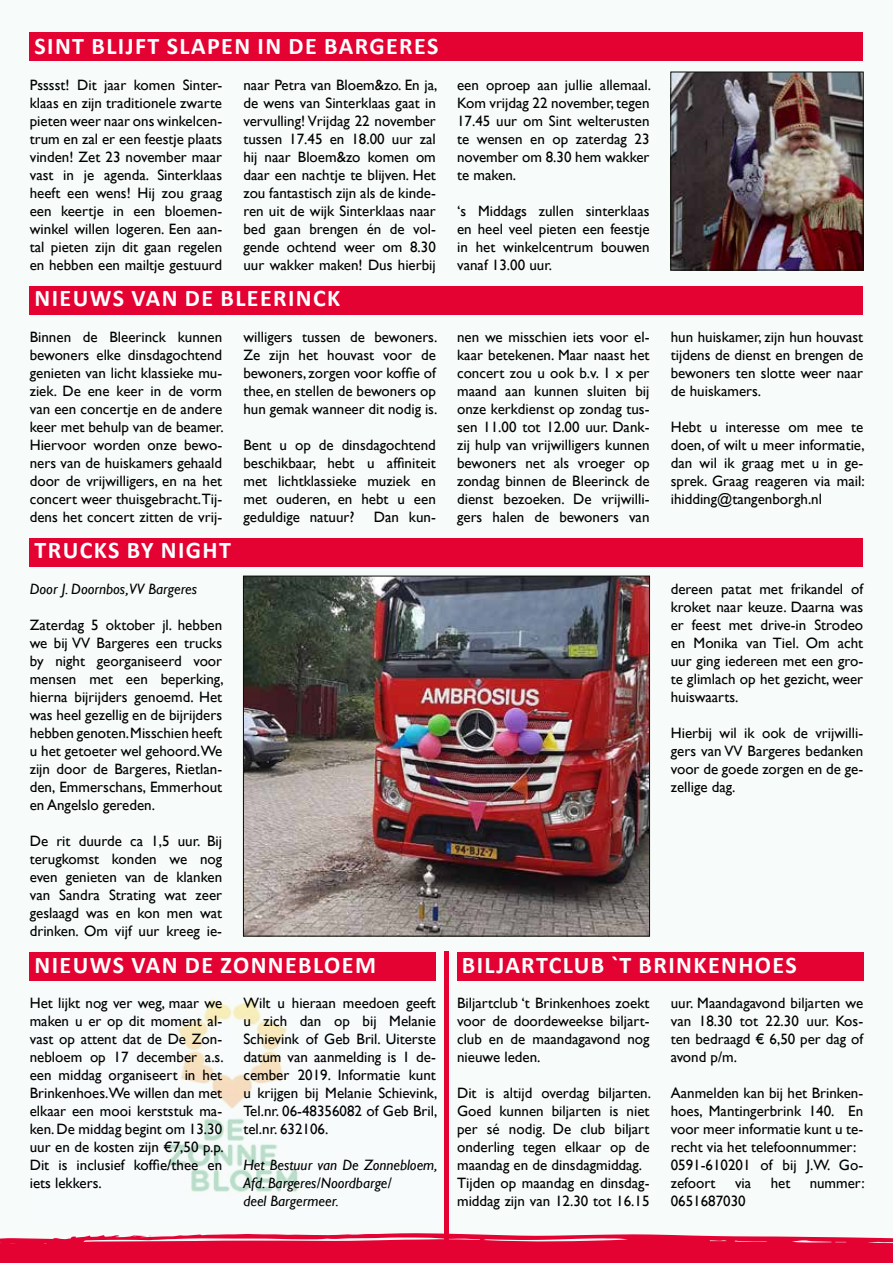
<style>
.page{position:relative;width:893px;height:1263px;background:#f7fbfa}
.page>*{position:absolute;margin:0;border:0;box-sizing:border-box;transform-origin:0 0}
.t1{font:700 24px "Calibri";letter-spacing:.06em;color:#fff}
.t2{font:15px/18px "Gill Sans";color:#000;text-align:justify}
.t3{font:italic 15px/18px "Gill Sans";color:#000}
</style>
<div class="page">
<img style="left:167px;top:999px;width:131px;height:193px">
<div style="left:30px;top:32px;width:833px;height:29px;background:#e40233"></div>
<div style="left:30px;top:286px;width:833px;height:29px;background:#e40233"></div>
<div style="left:30px;top:538px;width:833px;height:28px;background:#e40233"></div>
<svg style="left:0;top:1233px;width:893px;height:30px"></svg>
<div style="left:30px;top:952px;width:406px;height:29px;background:#e40233"></div>
<div style="left:457px;top:952px;width:406px;height:29px;background:#e40233"></div>
<hr style="left:445px;top:952px;width:4px;height:311px;background:#e40233">
<img style="left:673px;top:74px;width:188px;height:194px">
<div style="left:671px;top:72px;width:192px;height:198px;border:1px solid #090e07"></div>
<img style="left:245px;top:578px;width:403px;height:356px">
<div style="left:243px;top:576px;width:407px;height:360px;border:1px solid #090e07"></div>
<h1 class="t1" style="left:34px;top:29px;width:405px">SINT BLIJFT SLAPEN IN DE BARGERES</h1>
<p class="t2" style="left:30px;top:76px;width:194px">Psssst! Dit jaar komen Sinter&shy;klaas en zijn traditionele zwarte pieten weer naar ons winkelcen&shy;trum en zal er een feestje plaats vinden! Zet 23 november maar vast in je agenda. Sinterklaas heeft een wens! Hij zou graag een keertje in een bloemen&shy;winkel willen logeren. Een aan&shy;tal pieten zijn dit gaan regelen en hebben een mailtje gestuurd</p>
<p class="t2" style="left:243px;top:76px;width:195px">naar Petra van Bloem&amp;zo. En ja, de wens van Sinterklaas gaat in vervulling! Vrijdag 22 november tussen 17.45 en 18.00 uur zal hij naar Bloem&amp;zo komen om daar een nachtje te blijven. Het zou fantastisch zijn als de kinde&shy;ren uit de wijk Sinterklaas naar bed gaan brengen én de vol&shy;gende ochtend weer om 8.30 uur wakker maken! Dus hierbij</p>
<p class="t2" style="left:457px;top:76px;width:195px">een oproep aan jullie allemaal.<br>Kom vrijdag 22 november, tegen 17.45 uur om Sint welterusten te wensen en op zaterdag 23 november om 8.30 hem wakker te maken.</p>
<p class="t2" style="left:457px;top:202px;width:194px">‘s Middags zullen sinterklaas en heel veel pieten een feestje in het winkelcentrum bouwen vanaf 13.00 uur.</p>
<h1 class="t1" style="left:34px;top:281px;width:307px">NIEUWS VAN DE BLEERINCK</h1>
<p class="t2" style="left:30px;top:328px;width:195px">Binnen de Bleerinck kunnen bewoners elke dinsdagochtend genieten van licht klassieke mu&shy;ziek. De ene keer in de vorm van een concertje en de andere keer met behulp van de beamer.<br>Hiervoor worden onze bewo&shy;ners van de huiskamers gehaald door de vrijwilligers, en na het concert weer thuisgebracht.Tij&shy;dens het concert zitten de vrij-</p>
<p class="t2" style="left:243px;top:328px;width:195px">willigers tussen de bewoners.<br>Ze zijn het houvast voor de bewoners, zorgen voor koffie of thee, en stellen de bewoners op hun gemak wanneer dit nodig is.</p>
<p class="t2" style="left:243px;top:436px;width:194px">Bent u op de dinsdagochtend beschikbaar, hebt u affiniteit met lichtklassieke muziek en met ouderen, en hebt u een geduldige natuur?</p>
<p class="t2" style="left:374px;top:508px;width:63px">Dan kun-</p>
<h1 class="t1" style="left:34px;top:533px;width:198px">TRUCKS BY NIGHT</h1>
<p class="t3" style="left:30px;top:580px;width:169px">Door J. Doornbos,VV Bargeres</p>
<p class="t2" style="left:30px;top:616px;width:195px">Zaterdag 5 oktober jl. hebben we bij VV Bargeres een trucks by night georganiseerd voor mensen met een beperking, hierna bijrijders genoemd. Het was heel gezellig en de bijrijders hebben genoten. Misschien heeft u het getoeter wel gehoord.We zijn door de Bargeres, Rietlan&shy;den, Emmerschans, Emmerhout en Angelslo gereden.</p>
<p class="t2" style="left:30px;top:832px;width:194px">De rit duurde ca 1,5 uur. Bij terugkomst konden we nog even genieten van de klanken van Sandra Strating wat zeer geslaagd was en kon men wat drinken. Om vijf uur kreeg ie-</p>
<p class="t2" style="left:457px;top:328px;width:194px">nen we misschien iets voor el&shy;kaar betekenen. Maar naast het concert zou u ook b.v. 1 x per maand aan kunnen sluiten bij onze kerkdienst op zondag tus&shy;sen 11.00 tot 12.00 uur. Dank&shy;zij hulp van vrijwilligers kunnen bewoners net als vroeger op zondag binnen de Bleerinck de dienst bezoeken. De vrijwilli&shy;gers halen de bewoners van</p>
<p class="t2" style="left:671px;top:328px;width:194px">hun huiskamer, zijn hun houvast tijdens de dienst en brengen de bewoners ten slotte weer naar de huiskamers.</p>
<p class="t2" style="left:671px;top:418px;width:195px">Hebt u interesse om mee te doen, of wilt u meer informatie, dan wil ik graag met u in ge&shy;sprek. Graag reageren via mail: ihidding@tangenborgh.nl</p>
<p class="t2" style="left:671px;top:580px;width:194px">dereen patat met frikandel of kroket naar keuze. Daarna was er feest met drive-in Strodeo en Monika van Tiel. Om acht uur ging iedereen met een gro&shy;te glimlach op het gezicht, weer huiswaarts.</p>
<p class="t2" style="left:671px;top:724px;width:194px">Hierbij wil ik ook de vrijwilli&shy;gers van VV Bargeres bedanken voor de goede zorgen en de ge&shy;zellige dag.</p>
<h1 class="t1" style="left:34px;top:948px;width:343px">NIEUWS VAN DE ZONNEBLOEM</h1>
<h1 class="t1" style="left:462px;top:948px;width:336px">BILJARTCLUB `T BRINKENHOES</h1>
<p class="t2" style="left:30px;top:994px;width:195px">Het lijkt nog ver weg, maar we maken u er op dit moment al&shy;vast op attent dat de De Zon&shy;nebloem op 17 december a.s. een middag organiseert in het Brinkenhoes.We willen dan met elkaar een mooi kerststuk ma&shy;ken. De middag begint om 13.30 uur en de kosten zijn €7,50 p.p.<br>Dit is inclusief koffie/thee en iets lekkers.</p>
<p class="t2" style="left:243px;top:994px;width:195px">Wilt u hieraan meedoen geeft u zich dan op bij Melanie Schievink of Geb Bril. Uiterste datum van aanmelding is 1 de&shy;cember 2019. Informatie kunt u krijgen bij Melanie Schievink, Tel.nr. 06-48356082 of Geb Bril, tel.nr. 632106.</p>
<p class="t3" style="left:243px;top:1156px;width:195px">Het Bestuur van De Zonnebloem,<br>Afd. Bargeres/Noordbarge/<br>deel Bargermeer.</p>
<p class="t2" style="left:457px;top:994px;width:194px">Biljartclub ‘t Brinkenhoes zoekt voor de doordeweekse biljart&shy;club en de maandagavond nog nieuwe leden.</p>
<p class="t2" style="left:457px;top:1084px;width:195px;text-align:left">Dit is altijd overdag biljarten.<br>Goed kunnen biljarten is niet per sé nodig. De club biljart onderling tegen elkaar op de maandag en de dinsdagmiddag.<br>Tijden op maandag en dinsdag&shy;middag zijn van 12.30 tot 16.15</p>
<p class="t2" style="left:671px;top:994px;width:194px">uur. Maandagavond biljarten we van 18.30 tot 22.30 uur. Kos&shy;ten bedraagd € 6,50 per dag of avond p/m.</p>
<p class="t2" style="left:671px;top:1084px;width:194px;text-align:left">Aanmelden kan bij het Brinken&shy;hoes, Mantingerbrink 140. En voor meer informatie kunt u te&shy;recht via het telefoonnummer:<br>0591-610201 of bij J.W. Go&shy;zefoort</p>
<p class="t2" style="left:735px;top:1174px;width:18px">via</p>
<p class="t2" style="left:771px;top:1174px;width:21px">het</p>
<p class="t2" style="left:810px;top:1174px;width:56px">nummer:</p>
<p class="t2" style="left:671px;top:1192px;width:76px">0651687030</p>
</div>
